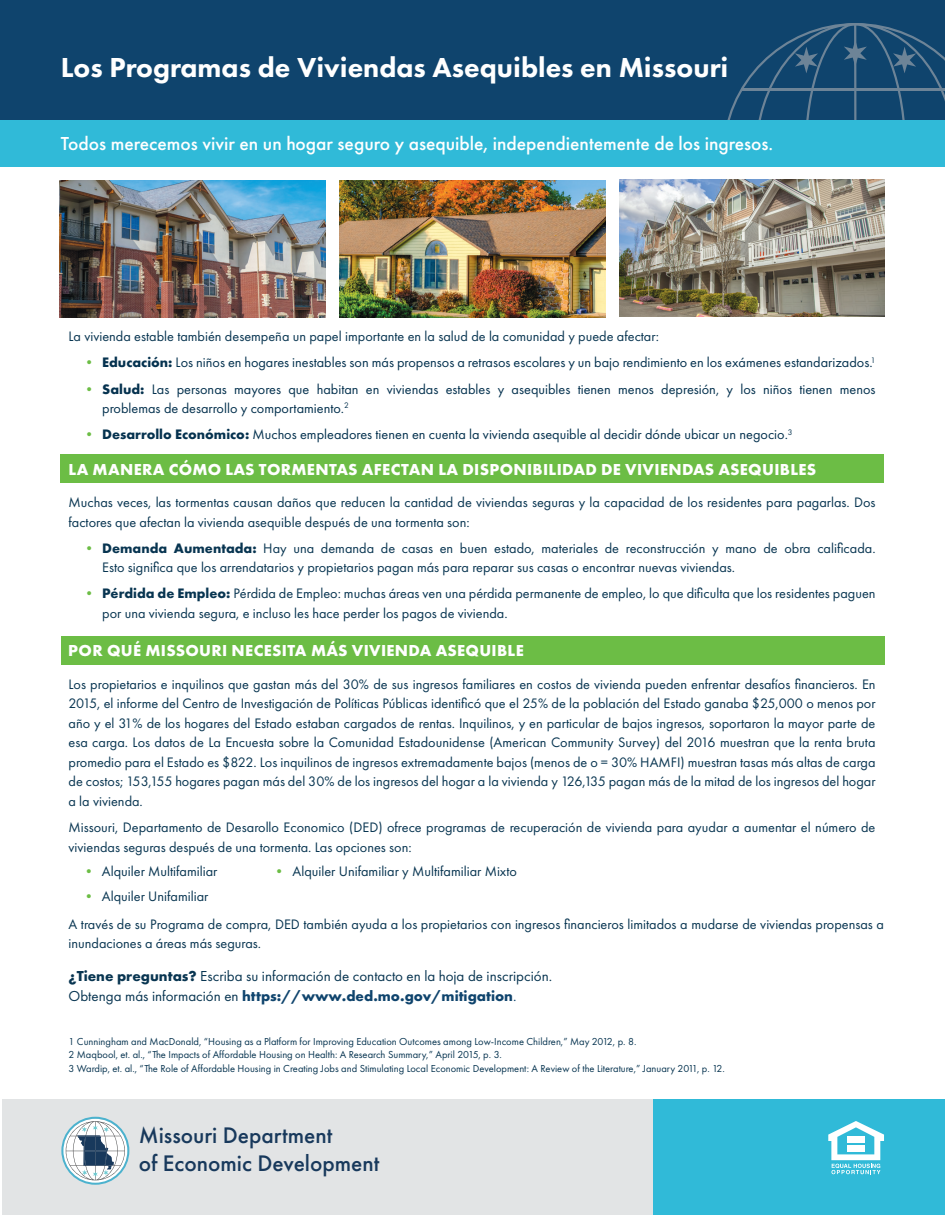
<style>
.page{position:relative;width:945px;height:1215px;background:#fff}
.page>*{position:absolute;margin:0;border:0;box-sizing:border-box;transform-origin:0 0}
.t1{font:800 28.5px "Futura PT";color:#fff}
.t2{font:500 23.4px/28px "Futura PT";color:#18395c}
.t3{font:500 19.5px "Futura PT";color:#fff}
.t4{font:700 16.5px "Futura PT";letter-spacing:.02em;color:#fff}
.t5{font:15px/19.5px "Futura PT";color:#083551}
.t6{font:14.25px/19.5px "Futura PT";color:#083551}
.t7{font:14.25px/19.5px "Futura PT";color:#05324f}
.t8{font:10.5px/13.5px "Futura PT";color:#083551}
.s1{font-weight:700;color:#6cbd45}
.s2{font-weight:700}
.s3{color:#6cbd45}
.s4{font-weight:700;color:#0f446d}
.s5{color:#0f446d}
</style>
<div class="page">
<div style="left:0;top:0;width:945px;height:119px;background:#0f446d"></div>
<div style="left:3px;top:1100px;width:672px;height:115px;background:#e2e4e5"></div>
<svg style="left:755px;top:38px;width:190px;height:82px"></svg>
<hr style="left:742px;top:89px;width:203px;height:2px;background:#b8b7ba">
<svg style="left:795px;top:23px;width:141px;height:97px"></svg>
<div style="left:0;top:120px;width:945px;height:46px;background:#30bad8"></div>
<div style="left:61px;top:636px;width:823px;height:28px;background:#6cbd45"></div>
<div style="left:61px;top:454px;width:823px;height:29px;background:#6cbd45"></div>
<img style="left:340px;top:180px;width:265px;height:137px">
<img style="left:60px;top:180px;width:265px;height:137px">
<img style="left:620px;top:180px;width:265px;height:136px">
<svg style="left:61px;top:1117px;width:68px;height:68px"></svg>
<div style="left:654px;top:1100px;width:291px;height:115px;background:#30bad8"></div>
<svg style="left:828px;top:1121px;width:56px;height:53px"></svg>
<div style="left:847px;top:1137px;width:17px;height:6px;background:#fff"></div>
<div style="left:847px;top:1146px;width:17px;height:6px;background:#fff"></div>
<h1 class="t1" style="left:61px;top:49px;width:669px">Los Programas de Viviendas Asequibles en Missouri</h1>
<h3 class="t3" style="left:61px;top:132px;width:714px">Todos merecemos vivir en un hogar seguro y asequible, independientemente de los ingresos.</h3>
<p class="t6" style="left:69px;top:327px;width:592px">La vivienda estable también desempeña un papel importante en la salud de la comunidad y puede afectar:</p>
<p class="t7" style="left:82px;top:353px;width:795px"><span class="s1">•</span> <span class="s2">Educación:</span> Los niños en hogares inestables son más propensos a retrasos escolares y un bajo rendimiento en los exámenes estandarizados.<sup>1</sup></p>
<p class="t7" style="left:102px;top:379px;width:775px;text-indent:-20px"><span class="s1">•</span> <span class="s2">Salud:</span> Las personas mayores que habitan en viviendas estables y asequibles tienen menos depresión, y los niños tienen menos problemas de desarrollo y comportamiento.<sup>2</sup></p>
<p class="t7" style="left:82px;top:425px;width:712px"><span class="s1">•</span> <span class="s2">Desarrollo Económico:</span> Muchos empleadores tienen en cuenta la vivienda asequible al decidir dónde ubicar un negocio.<sup>3</sup></p>
<p class="t4" style="left:69px;top:459px;width:749px">LA MANERA CÓMO LAS TORMENTAS AFECTAN LA DISPONIBILIDAD DE VIVIENDAS ASEQUIBLES</p>
<p class="t6" style="left:69px;top:492px;width:809px">Muchas veces, las tormentas causan daños que reducen la cantidad de viviendas seguras y la capacidad de los residentes para pagarlas. Dos factores que afectan la vivienda asequible después de una tormenta son:</p>
<p class="t6" style="left:102px;top:538px;width:775px;text-indent:-20px"><span class="s1">•</span> <span class="s2">Demanda Aumentada:</span> Hay una demanda de casas en buen estado, materiales de reconstrucción y mano de obra calificada.<br>Esto significa que los arrendatarios y propietarios pagan más para reparar sus casas o encontrar nuevas viviendas.</p>
<p class="t6" style="left:102px;top:584px;width:775px;text-indent:-20px"><span class="s1">•</span> <span class="s2">Pérdida de Empleo:</span> Pérdida de Empleo: muchas áreas ven una pérdida permanente de empleo, lo que dificulta que los residentes paguen por una vivienda segura, e incluso les hace perder los pagos de vivienda.</p>
<p class="t4" style="left:68px;top:640px;width:457px">POR QUÉ MISSOURI NECESITA MÁS VIVIENDA ASEQUIBLE</p>
<p class="t6" style="left:69px;top:674px;width:809px;text-align:justify">Los propietarios e inquilinos que gastan más del 30% de sus ingresos familiares en costos de vivienda pueden enfrentar desafíos financieros. En 2015, el informe del Centro de Investigación de Políticas Públicas identificó que el 25% de la población del Estado ganaba $25,000 o menos por año y el 31% de los hogares del Estado estaban cargados de rentas. Inquilinos, y en particular de bajos ingresos, soportaron la mayor parte de esa carga. Los datos de La Encuesta sobre la Comunidad Estadounidense (American Community Survey) del 2016 muestran que la renta bruta promedio para el Estado es $822. Los inquilinos de ingresos extremadamente bajos (menos de o = 30% HAMFI) muestran tasas más altas de carga de costos; 153,155 hogares pagan más del 30% de los ingresos del hogar a la vivienda y 126,135 pagan más de la mitad de los ingresos del hogar a la vivienda.</p>
<p class="t6" style="left:69px;top:818px;width:808px">Missouri, Departamento de Desarollo Economico (DED) ofrece programas de recuperación de vivienda para ayudar a aumentar el número de viviendas seguras después de una tormenta. Las opciones son:</p>
<p class="t6" style="left:82px;top:861px;width:137px"><span class="s3">•</span> Alquiler Multifamiliar</p>
<p class="t6" style="left:82px;top:886px;width:128px"><span class="s3">•</span> Alquiler Unifamiliar</p>
<p class="t6" style="left:272px;top:861px;width:246px"><span class="s3">•</span> Alquiler Unifamiliar y Multifamiliar Mixto</p>
<p class="t6" style="left:69px;top:914px;width:817px">A través de su Programa de compra, DED también ayuda a los propietarios con ingresos financieros limitados a mudarse de viviendas propensas a inundaciones a áreas más seguras.</p>
<p class="t5" style="left:69px;top:967px;width:485px"><span class="s2">¿Tiene preguntas?</span> Escriba su información de contacto en la hoja de inscripción.<br>Obtenga más información en <span class="s4">https://www.ded.mo.gov/mitigation</span><span class="s5">.</span></p>
<p class="t8" style="left:69px;top:1034px;width:658px">1 Cunningham and MacDonald, “Housing as a Platform for Improving Education Outcomes among Low-Income Children,” May 2012, p. 8.<br>2 Maqbool, et. al., “The Impacts of Affordable Housing on Health: A Research Summary,” April 2015, p. 3.<br>3 Wardip, et. al., “The Role of Affordable Housing in Creating Jobs and Stimulating Local Economic Development: A Review of the Literature,” January 2011, p. 12.</p>
<h2 class="t2" style="left:139px;top:1121px;width:242px">Missouri Department<br>of Economic Development</h2>
</div>
